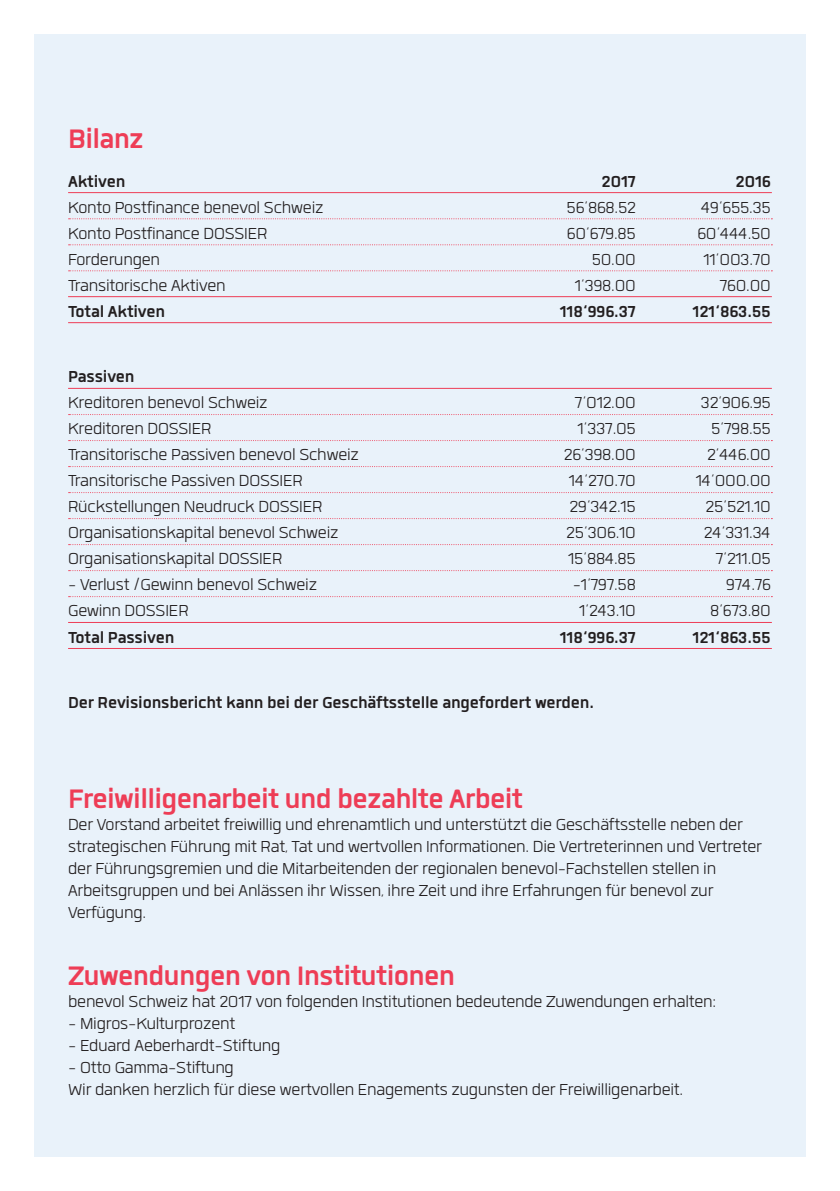
<style>
.page{position:relative;width:840px;height:1191px;background:#fff}
.page>*{position:absolute;margin:0;border:0;box-sizing:border-box;transform-origin:0 0}
._03_Untertitel{font:700 37px "Quan";letter-spacing:-.02em;color:#ee3d56}
._03_Untertitel-2{font:22px/22px "Quan";letter-spacing:-.01em;color:#231f20}
._01_Liste{font:300 22px "Quan";letter-spacing:-.01em;color:#231f20}
._02_Liste_Bold{font:700 22px "Quan";letter-spacing:-.01em;color:#231f20}
._02_Liste_Bold-2{font:300 22px "Quan";letter-spacing:-.01em;color:#231f20}
._03_Untertitel-3{font:700 22px "Quan";letter-spacing:-.01em;color:#231f20}
</style>
<div class="page">
<div style="left:34px;top:34px;width:771px;height:1123px;background:#e9f2fa"></div>
<hr style="left:68px;top:192px;width:703px;height:1px;background:#ee3d56">
<svg style="left:69px;top:218px;width:703px;height:1px"></svg>
<svg style="left:69px;top:244px;width:703px;height:1px"></svg>
<svg style="left:69px;top:270px;width:703px;height:1px"></svg>
<hr style="left:68px;top:296px;width:703px;height:1px;background:#ee3d56">
<hr style="left:68px;top:322px;width:703px;height:1px;background:#ee3d56">
<hr style="left:68px;top:388px;width:703px;height:1px;background:#ee3d56">
<svg style="left:69px;top:414px;width:703px;height:1px"></svg>
<svg style="left:69px;top:440px;width:703px;height:1px"></svg>
<svg style="left:69px;top:466px;width:703px;height:1px"></svg>
<svg style="left:69px;top:492px;width:703px;height:1px"></svg>
<svg style="left:69px;top:518px;width:703px;height:1px"></svg>
<svg style="left:69px;top:544px;width:703px;height:1px"></svg>
<svg style="left:69px;top:570px;width:703px;height:1px"></svg>
<svg style="left:69px;top:596px;width:703px;height:1px"></svg>
<hr style="left:68px;top:622px;width:703px;height:1px;background:#ee3d56">
<hr style="left:68px;top:648px;width:703px;height:1px;background:#ee3d56">
<p class="_03_Untertitel" style="left:68px;top:120px;width:77px">Bilanz</p>
<p class="_02_Liste_Bold" style="left:68px;top:170px;width:59px">Aktiven</p>
<p class="_02_Liste_Bold" style="left:601px;top:170px;width:36px">2017</p>
<p class="_02_Liste_Bold" style="left:735px;top:170px;width:37px">2016</p>
<p class="_01_Liste" style="left:68px;top:197px;width:257px">Konto Postfinance benevol Schweiz</p>
<p class="_01_Liste" style="left:566px;top:197px;width:71px">56‘868.52</p>
<p class="_01_Liste" style="left:700px;top:197px;width:71px">49‘655.35</p>
<p class="_01_Liste" style="left:68px;top:223px;width:201px">Konto Postfinance DOSSIER</p>
<p class="_01_Liste" style="left:566px;top:223px;width:71px">60‘679.85</p>
<p class="_01_Liste" style="left:697px;top:223px;width:75px">60‘444.50</p>
<p class="_01_Liste" style="left:68px;top:249px;width:93px">Forderungen</p>
<p class="_01_Liste" style="left:591px;top:249px;width:46px">50.00</p>
<p class="_01_Liste" style="left:703px;top:249px;width:69px">11‘003.70</p>
<p class="_02_Liste_Bold-2" style="left:68px;top:275px;width:159px">Transitorische Aktiven</p>
<p class="_02_Liste_Bold-2" style="left:574px;top:275px;width:62px">1‘398.00</p>
<p class="_02_Liste_Bold-2" style="left:719px;top:275px;width:52px">760.00</p>
<p class="_02_Liste_Bold" style="left:68px;top:300px;width:99px">Total Aktiven</p>
<p class="_02_Liste_Bold" style="left:559px;top:300px;width:77px">118‘996.37</p>
<p class="_02_Liste_Bold" style="left:692px;top:300px;width:80px">121‘863.55</p>
<p class="_02_Liste_Bold" style="left:68px;top:366px;width:68px">Passiven</p>
<p class="_01_Liste" style="left:68px;top:393px;width:201px">Kreditoren benevol Schweiz</p>
<p class="_01_Liste" style="left:574px;top:393px;width:62px">7‘012.00</p>
<p class="_01_Liste" style="left:700px;top:393px;width:72px">32‘906.95</p>
<p class="_01_Liste" style="left:68px;top:419px;width:145px">Kreditoren DOSSIER</p>
<p class="_01_Liste" style="left:577px;top:419px;width:60px">1‘337.05</p>
<p class="_01_Liste" style="left:710px;top:419px;width:61px">5‘798.55</p>
<p class="_01_Liste" style="left:68px;top:445px;width:292px">Transitorische Passiven benevol Schweiz</p>
<p class="_01_Liste" style="left:563px;top:445px;width:73px">26‘398.00</p>
<p class="_01_Liste" style="left:706px;top:445px;width:65px">2‘446.00</p>
<p class="_01_Liste" style="left:68px;top:471px;width:236px">Transitorische Passiven DOSSIER</p>
<p class="_01_Liste" style="left:568px;top:471px;width:68px">14‘270.70</p>
<p class="_01_Liste" style="left:695px;top:471px;width:77px">14‘000.00</p>
<p class="_01_Liste" style="left:68px;top:497px;width:256px">Rückstellungen Neudruck DOSSIER</p>
<p class="_01_Liste" style="left:569px;top:497px;width:68px">29‘342.15</p>
<p class="_01_Liste" style="left:705px;top:497px;width:67px">25‘521.10</p>
<p class="_01_Liste" style="left:68px;top:523px;width:272px">Organisationskapital benevol Schweiz</p>
<p class="_01_Liste" style="left:566px;top:523px;width:71px">25‘306.10</p>
<p class="_01_Liste" style="left:703px;top:523px;width:68px">24‘331.34</p>
<p class="_01_Liste" style="left:68px;top:549px;width:216px">Organisationskapital DOSSIER</p>
<p class="_01_Liste" style="left:567px;top:549px;width:69px">15‘884.85</p>
<p class="_01_Liste" style="left:715px;top:549px;width:57px">7‘211.05</p>
<p class="_01_Liste" style="left:68px;top:575px;width:250px">- Verlust /Gewinn benevol Schweiz</p>
<p class="_01_Liste" style="left:572px;top:575px;width:65px">-1‘797.58</p>
<p class="_01_Liste" style="left:726px;top:575px;width:46px">974.76</p>
<p class="_02_Liste_Bold-2" style="left:68px;top:601px;width:122px">Gewinn DOSSIER</p>
<p class="_02_Liste_Bold-2" style="left:579px;top:601px;width:58px">1‘243.10</p>
<p class="_02_Liste_Bold-2" style="left:709px;top:601px;width:62px">8‘673.80</p>
<p class="_02_Liste_Bold" style="left:68px;top:626px;width:108px">Total Passiven</p>
<p class="_02_Liste_Bold" style="left:559px;top:626px;width:77px">118‘996.37</p>
<p class="_02_Liste_Bold" style="left:692px;top:626px;width:80px">121‘863.55</p>
<p class="_03_Untertitel-3" style="left:68px;top:692px;width:527px">Der Revisionsbericht kann bei der Geschäftsstelle angefordert werden.</p>
<p class="_03_Untertitel" style="left:68px;top:781px;width:456px">Freiwilligenarbeit und bezahlte Arbeit</p>
<p class="_03_Untertitel-2" style="left:68px;top:813px;width:695px">Der Vorstand arbeitet freiwillig und ehrenamtlich und unterstützt die Geschäftsstelle neben der strategischen Führung mit Rat, Tat und wertvollen Informationen. Die Vertreterinnen und Vertreter der Führungsgremien und die Mitarbeitenden der regionalen benevol-Fachstellen stellen in Arbeitsgruppen und bei Anlässen ihr Wissen, ihre Zeit und ihre Erfahrungen für benevol zur Verfügung.</p>
<p class="_03_Untertitel" style="left:68px;top:958px;width:388px">Zuwendungen von Institutionen</p>
<p class="_03_Untertitel-2" style="left:68px;top:990px;width:649px">benevol Schweiz hat 2017 von folgenden Institutionen bedeutende Zuwendungen erhalten:</p>
<p class="_03_Untertitel-2" style="left:68px;top:1012px;width:168px">- Migros-Kulturprozent</p>
<p class="_03_Untertitel-2" style="left:68px;top:1034px;width:214px">- Eduard Aeberhardt-Stiftung</p>
<p class="_03_Untertitel-2" style="left:68px;top:1056px;width:616px">- Otto Gamma-Stiftung<br>Wir danken herzlich für diese wertvollen Enagements zugunsten der Freiwilligenarbeit.</p>
</div>
